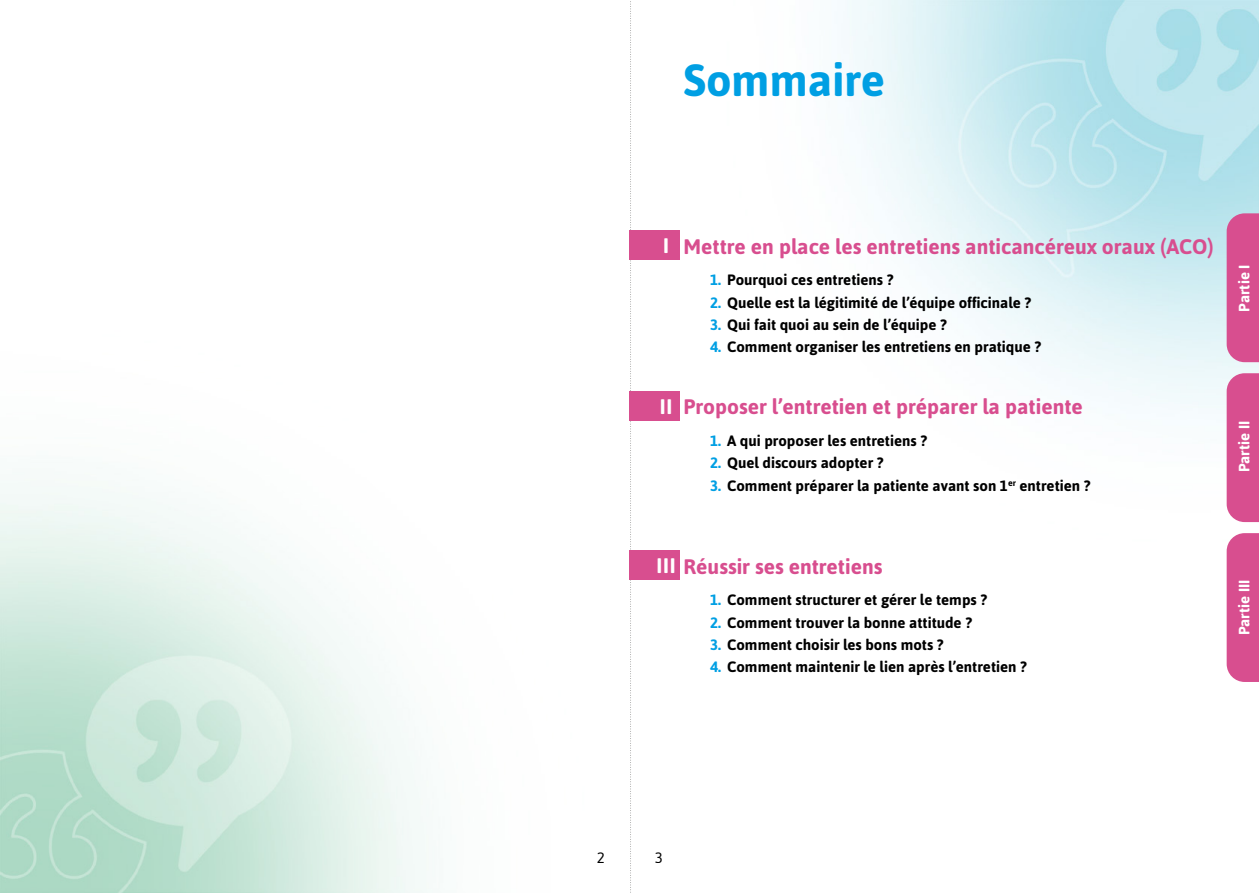
<style>
.page{position:relative;width:1259px;height:893px;background:#fff}
.page>*{position:absolute;margin:0;border:0;box-sizing:border-box;transform-origin:0 0}
.t1{font:700 45px "Asap";color:#009fe3}
.t2{font:700 21px "Asap";color:#d84e8f}
.t3{font:700 21px "Asap";color:#fff}
.t4{font:700 15px "Asap";color:#000}
.t5{font:700 15px "Asap";color:#fff}
.t6{font:15px "Asap";color:#000}
.s1{color:#009fe3}
.s2{color:#fff}
</style>
<div class="page">
<img style="left:679px;top:0;width:580px;height:580px">
<img style="left:0;top:482px;width:428px;height:411px">
<svg style="left:630px;top:1px;width:1px;height:892px"></svg>
<div style="left:1226px;top:213px;width:33px;height:149px;background:#d84e8f"></div>
<div style="left:1226px;top:373px;width:33px;height:149px;background:#d84e8f"></div>
<div style="left:1226px;top:533px;width:33px;height:149px;background:#d84e8f"></div>
<div style="left:629px;top:230px;width:50px;height:30px;background:#d84e8f"></div>
<div style="left:629px;top:391px;width:50px;height:30px;background:#d84e8f"></div>
<div style="left:629px;top:550px;width:50px;height:30px;background:#d84e8f"></div>
<h1 class="t1" style="left:683px;top:54px;width:203px">Sommaire</h1>
<h2 class="t3" style="left:663px;top:233px;width:7px">I</h2>
<h2 class="t2" style="left:683px;top:234px;width:532px">Mettre en place les entretiens anticancéreux oraux (ACO)</h2>
<p class="t4" style="left:710px;top:271px;width:185px"><span class="s1">1.</span> Pourquoi ces entretiens ?</p>
<p class="t4" style="left:710px;top:294px;width:322px"><span class="s1">2.</span> Quelle est la légitimité de l’équipe officinale ?</p>
<p class="t4" style="left:710px;top:316px;width:238px"><span class="s1">3.</span> Qui fait quoi au sein de l’équipe ?</p>
<p class="t4" style="left:710px;top:338px;width:332px"><span class="s1">4.</span> Comment organiser les entretiens en pratique ?</p>
<h2 class="t3" style="left:660px;top:394px;width:14px">II</h2>
<h2 class="t2" style="left:683px;top:395px;width:401px">Proposer l’entretien et préparer la patiente</h2>
<p class="t4" style="left:710px;top:432px;width:218px"><span class="s1">1.</span> A qui proposer les entretiens ?</p>
<p class="t4" style="left:710px;top:454px;width:175px"><span class="s1">2.</span> Quel discours adopter ?</p>
<p class="t4" style="left:710px;top:477px;width:382px"><span class="s1">3.</span> Comment préparer la patiente avant son 1<sup>er</sup> entretien ?</p>
<p class="t5" style="left:1235px;top:312px;width:49px;rotate:-90deg">Partie I</p>
<p class="t5" style="left:1235px;top:472px;width:53px;rotate:-90deg">Partie II</p>
<h2 class="t2" style="left:656px;top:554px;width:227px"><span class="s2">III</span> Réussir ses entretiens</h2>
<p class="t4" style="left:710px;top:591px;width:278px"><span class="s1">1.</span> Comment structurer et gérer le temps ?</p>
<p class="t4" style="left:710px;top:614px;width:263px"><span class="s1">2.</span> Comment trouver la bonne attitude ?</p>
<p class="t4" style="left:710px;top:636px;width:235px"><span class="s1">3.</span> Comment choisir les bons mots ?</p>
<p class="t4" style="left:710px;top:658px;width:318px"><span class="s1">4.</span> Comment maintenir le lien après l’entretien ?</p>
<p class="t5" style="left:1235px;top:635px;width:57px;rotate:-90deg">Partie III</p>
<p class="t6" style="left:596px;top:849px;width:10px">2</p>
<p class="t6" style="left:654px;top:849px;width:10px">3</p>
</div>
